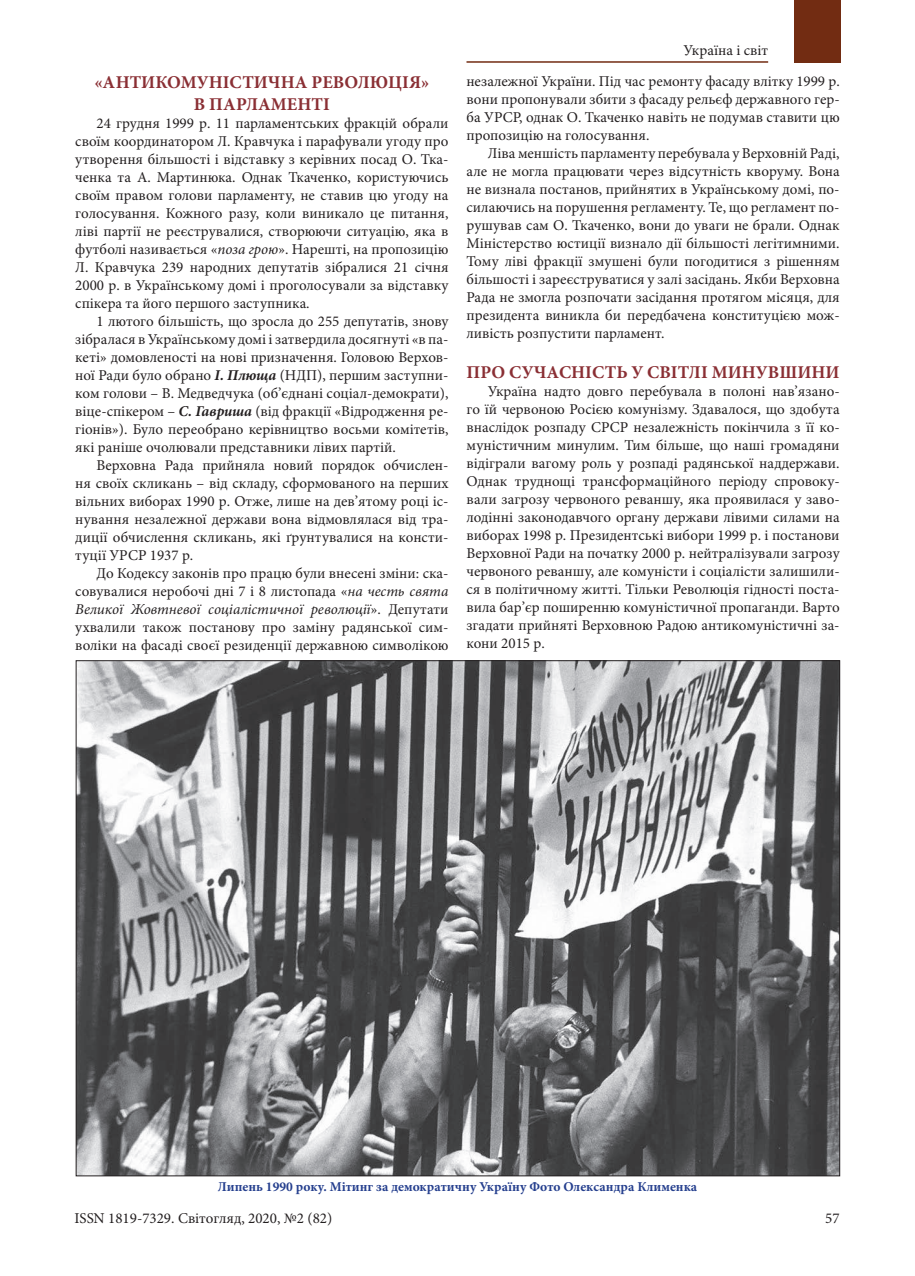
<style>
.page{position:relative;width:915px;height:1276px;background:#fff}
.page>*{position:absolute;margin:0;border:0;box-sizing:border-box;transform-origin:0 0}
.t1{font:700 18px/21.6px "Minion Pro";color:#8a2f34;text-align:center}
.t2{font:15px/18px "Minion Pro";color:#231f20;text-align:justify}
.t3{font:700 13.5px "Minion Pro";color:#253f8e}
.s1{font-style:italic}
.s2{font-weight:700;font-style:italic}
</style>
<div class="page">
<div style="left:793px;top:0;width:47px;height:63px;background:#722c12"></div>
<hr style="left:466px;top:61px;width:301px;height:2px;background:#722c12">
<img style="left:78px;top:662px;width:759px;height:512px">
<p class="t1" style="left:94px;top:73px;width:336px">«АНТИКОМУНІСТИЧНА РЕВОЛЮЦІЯ»<br>В ПАРЛАМЕНТІ</p>
<p class="t2" style="left:75px;top:115px;width:374px;text-indent:21px">24 грудня 1999 р. 11 парламентських фракцій обрали своїм координатором Л. Кравчука і парафували угоду про утворення більшості і відставку з керівних посад О. Тка&shy;ченка та А. Мартинюка. Однак Ткаченко, користуючись своїм правом голови парламенту, не ставив цю угоду на голосування. Кожного разу, коли виникало це питання, ліві партії не реєструвалися, створюючи ситуацію, яка в футболі називається «<span class="s1">поза грою</span>». Нарешті, на пропозицію Л. Кравчука 239 народних депутатів зібралися 21 січня 2000 р. в Українському домі і проголосували за відставку спікера та його першого заступника.</p>
<p class="t2" style="left:75px;top:313px;width:374px;text-indent:21px">1 лютого більшість, що зросла до 255 депутатів, знову зібралася в Українському домі і затвердила досягнуті «в па&shy;кеті» домовленості на нові призначення. Головою Верхов&shy;ної Ради було обрано <span class="s2">І. Плюща</span> (НДП), першим заступни&shy;ком голови – В. Медведчука (об’єднані соціал-демократи), віце-спікером – <span class="s2">С. Гавриша</span> (від фракції «Відродження ре&shy;гіонів»). Було переобрано керівництво восьми комітетів, які раніше очолювали представники лівих партій.</p>
<p class="t2" style="left:75px;top:457px;width:374px;text-indent:21px">Верховна Рада прийняла новий порядок обчислен&shy;ня своїх скликань – від складу, сформованого на перших вільних виборах 1990 р. Отже, лише на дев’ятому році іс&shy;нування незалежної держави вона відмовлялася від тра&shy;диції обчислення скликань, які ґрунтувалися на консти&shy;туції УРСР 1937 р.</p>
<p class="t2" style="left:75px;top:565px;width:374px;text-indent:21px">До Кодексу законів про працю були внесені зміни: ска&shy;совувалися неробочі дні 7 і 8 листопада «<span class="s1">на честь свята Великої Жовтневої соціалістичної революції</span>». Депутати ухвалили також постанову про заміну радянської сим&shy;воліки на фасаді своєї резиденції державною символікою</p>
<p class="t2" style="left:683px;top:42px;width:86px">Україна і світ</p>
<p class="t2" style="left:466px;top:74px;width:374px">незалежної України. Під час ремонту фасаду влітку 1999 р. вони пропонували збити з фасаду рельєф державного гер&shy;ба УРСР, однак О. Ткаченко навіть не подумав ставити цю пропозицію на голосування.</p>
<p class="t2" style="left:466px;top:146px;width:374px;text-indent:21px">Ліва меншість парламенту перебувала у Верховній Раді, але не могла працювати через відсутність кворуму. Вона не визнала постанов, прийнятих в Українському домі, по&shy;силаючись на порушення регламенту. Те, що регламент по&shy;рушував сам О. Ткаченко, вони до уваги не брали. Однак Міністерство юстиції визнало дії більшості легітимними.<br>Тому ліві фракції змушені були погодитися з рішенням більшості і зареєструватися у залі засідань. Якби Верховна Рада не змогла розпочати засідання протягом місяця, для президента виникла би передбачена конституцією мож&shy;ливість розпустити парламент.</p>
<p class="t1" style="left:466px;top:363px;width:374px">ПРО СУЧАСНІСТЬ У СВІТЛІ МИНУВШИНИ</p>
<p class="t2" style="left:466px;top:383px;width:374px;text-indent:21px">Україна надто довго перебувала в полоні нав’язано&shy;го їй червоною Росією комунізму. Здавалося, що здобута внаслідок розпаду СРСР незалежність покінчила з її ко&shy;муністичним минулим. Тим більше, що наші громадяни відіграли вагому роль у розпаді радянської наддержави.<br>Однак труднощі трансформаційного періоду спровоку&shy;вали загрозу червоного реваншу, яка проявилася у заво&shy;лодінні законодавчого органу держави лівими силами на виборах 1998 р. Президентські вибори 1999 р. і постанови Верховної Ради на початку 2000 р. нейтралізували загрозу червоного реваншу, але комуністи і соціалісти залишили&shy;ся в політичному житті. Тільки Революція гідності поста&shy;вила бар’єр поширенню комуністичної пропаганди. Варто згадати прийняті Верховною Радою антикомуністичні за&shy;кони 2015 р.</p>
<p class="t3" style="left:218px;top:1181px;width:481px">Липень 1990 року. Мiтинг за демократичну Україну Фото Олександра Клименка</p>
<p class="t2" style="left:74px;top:1210px;width:259px">ISSN 1819-7329. Світогляд, 2020, №2 (82)</p>
<p class="t2" style="left:825px;top:1210px;width:16px">57</p>
</div>
